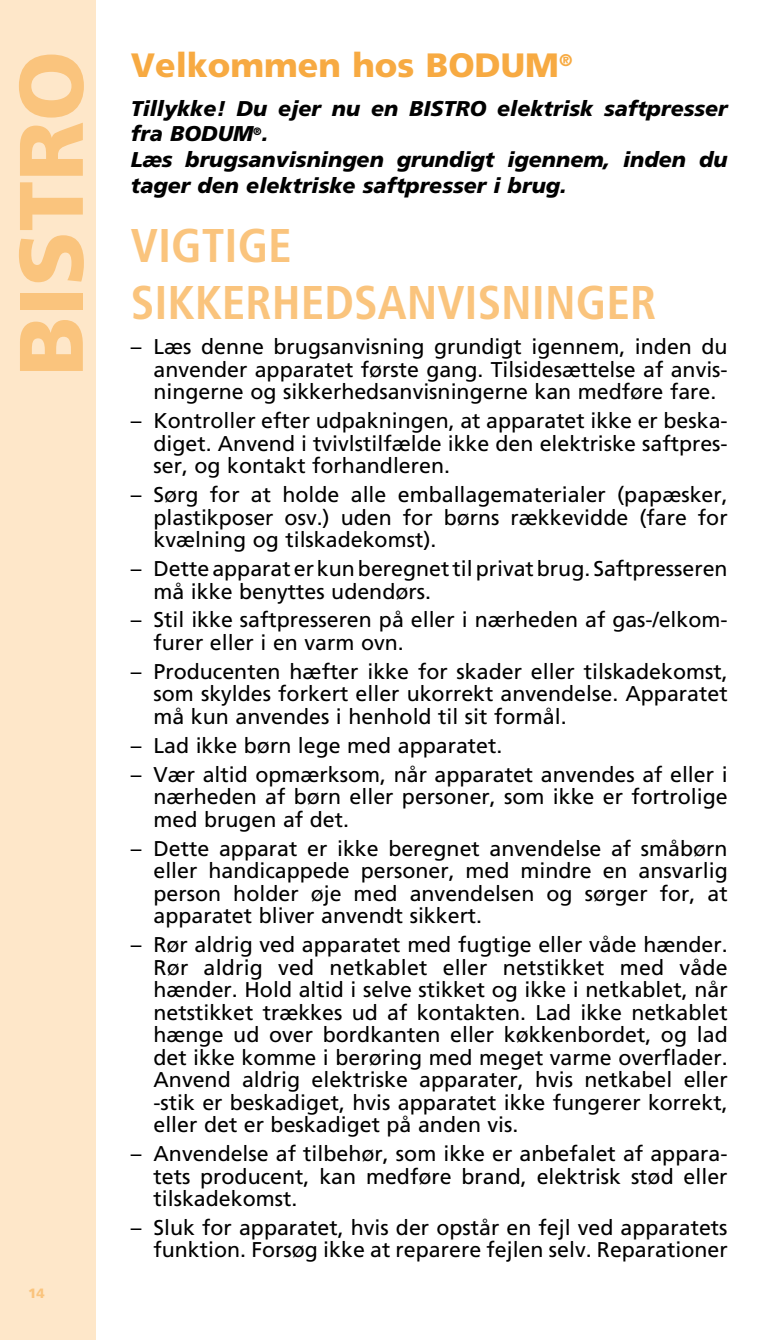
<style>
.page{position:relative;width:766px;height:1340px;background:#fff}
.page>*{position:absolute;margin:0;border:0;box-sizing:border-box;transform-origin:0 0}
.t1{font:900 90px "Frutiger";color:#fac47d}
.t2{font:700 condensed 47.25px/56.7px "Frutiger";color:#fac47d}
.t3{font:900 33.75px "Frutiger";color:#f7aa42}
.t4{font:21.38px/22.5px "Frutiger";color:#000;text-align:justify}
.t5{font:italic 900 21.38px/25.7px "Frutiger";color:#000}
.t6{font:900 13.5px "Frutiger";color:#fac47d}
</style>
<div class="page">
<div style="left:0;top:0;width:96px;height:1339px;background:#fee7c9"></div>
<h1 class="t1" style="left:12px;top:376px;width:327px;rotate:-90deg">BISTRO</h1>
<h3 class="t3" style="left:131px;top:51px;width:443px">Velkommen hos BODUM<sup>®</sup></h3>
<p class="t5" style="left:131px;top:97px;width:598px">Tillykke! Du ejer nu en BISTRO elektrisk saftpresser fra BODUM<sup>®</sup>.<br>Læs brugsanvisningen grundigt igennem, inden du tager den elektriske saftpresser i brug.</p>
<h2 class="t2" style="left:131px;top:221px;width:527px">VIGTIGE<br>SIKKERHEDSANVISNINGER</h2>
<p class="t4" style="left:153px;top:337px;width:575px;text-indent:-23px">– Læs denne brugsanvisning grundigt igennem, inden du anvender apparatet første gang. Tilsidesættelse af anvis&shy;ningerne og sikkerhedsanvisningerne kan medføre fare.</p>
<p class="t4" style="left:153px;top:411px;width:575px;text-indent:-23px">– Kontroller efter udpakningen, at apparatet ikke er beska&shy;diget. Anvend i tvivlstilfælde ikke den elektriske saftpres&shy;ser, og kontakt forhandleren.</p>
<p class="t4" style="left:153px;top:485px;width:575px;text-indent:-23px">– Sørg for at holde alle emballagematerialer (papæsker, plastikposer osv.) uden for børns rækkevidde (fare for kvælning og tilskadekomst).</p>
<p class="t4" style="left:153px;top:559px;width:575px;text-indent:-23px">– Dette apparat er kun beregnet til privat brug. Saftpresseren må ikke benyttes udendørs.</p>
<p class="t4" style="left:153px;top:610px;width:575px;text-indent:-23px">– Stil ikke saftpresseren på eller i nærheden af gas-/elkom&shy;furer eller i en varm ovn.</p>
<p class="t4" style="left:153px;top:661px;width:575px;text-indent:-23px">– Producenten hæfter ikke for skader eller tilskadekomst, som skyldes forkert eller ukorrekt anvendelse. Apparatet må kun anvendes i henhold til sit formål.</p>
<p class="t4" style="left:131px;top:735px;width:373px">– Lad ikke børn lege med apparatet.</p>
<p class="t4" style="left:153px;top:764px;width:575px;text-indent:-23px">– Vær altid opmærksom, når apparatet anvendes af eller i nærheden af børn eller personer, som ikke er fortrolige med brugen af det.</p>
<p class="t4" style="left:153px;top:838px;width:575px;text-indent:-23px">– Dette apparat er ikke beregnet anvendelse af småbørn eller handicappede personer, med mindre en ansvarlig person holder øje med anvendelsen og sørger for, at apparatet bliver anvendt sikkert.</p>
<p class="t4" style="left:153px;top:934px;width:575px;text-indent:-23px">– Rør aldrig ved apparatet med fugtige eller våde hænder.<br>Rør aldrig ved netkablet eller netstikket med våde hænder. Hold altid i selve stikket og ikke i netkablet, når netstikket trækkes ud af kontakten. Lad ikke netkablet hænge ud over bordkanten eller køkkenbordet, og lad det ikke komme i berøring med meget varme overflader.<br>Anvend aldrig elektriske apparater, hvis netkabel eller -stik er beskadiget, hvis apparatet ikke fungerer korrekt, eller det er beskadiget på anden vis.</p>
<p class="t4" style="left:153px;top:1143px;width:575px;text-indent:-23px">– Anvendelse af tilbehør, som ikke er anbefalet af appara&shy;tets producent, kan medføre brand, elektrisk stød eller tilskadekomst.</p>
<p class="t4" style="left:131px;top:1217px;width:598px;text-align:right">– Sluk for apparatet, hvis der opstår en fejl ved apparatets funktion. Forsøg ikke at reparere fejlen selv. Reparationer</p>
<p class="t6" style="left:28px;top:1287px;width:18px">14</p>
</div>
